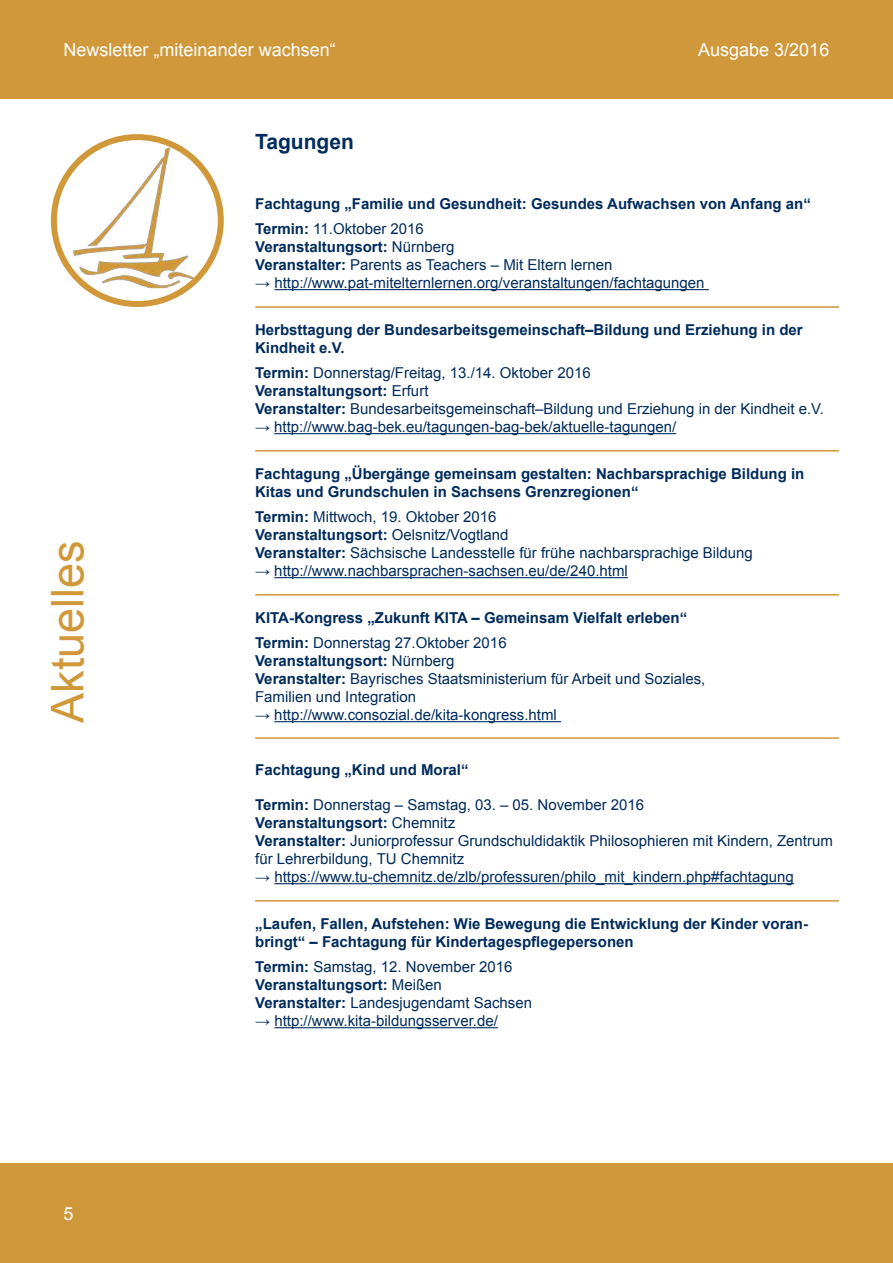
<style>
.page{position:relative;width:893px;height:1263px;background:#fff}
.page>*{position:absolute;margin:0;border:0;box-sizing:border-box;transform-origin:0 0}
.t1{font:45px "Arial";color:#d09839}
.t2{font:700 21px "Arial";color:#002b5c}
.t3{font:18px "Arial";color:#fff}
.t4{font:15px/18px "Arial";color:#002b5c}
.t5{font:700 15px/18px "Arial";color:#002b5c}
.s1{font-weight:700}
</style>
<div class="page">
<img style="left:54px;top:137px;width:167px;height:167px;border-radius:83px">
<div style="left:51px;top:134px;width:173px;height:173px;border:6px solid #d09839;border-radius:50%"></div>
<div style="left:0;top:1164px;width:893px;height:99px;background:#cf983b"></div>
<div style="left:0;top:0;width:893px;height:99px;background:#cf983b"></div>
<hr style="left:274px;top:577px;width:354px;height:1px;background:#002b5c">
<hr style="left:255px;top:594px;width:584px;height:2px;background:#d09839">
<hr style="left:274px;top:721px;width:287px;height:1px;background:#002b5c">
<hr style="left:255px;top:737px;width:584px;height:2px;background:#d09839">
<hr style="left:274px;top:1027px;width:224px;height:1px;background:#002b5c">
<hr style="left:274px;top:289px;width:435px;height:1px;background:#002b5c">
<hr style="left:255px;top:306px;width:584px;height:2px;background:#d09839">
<hr style="left:274px;top:883px;width:520px;height:1px;background:#002b5c">
<hr style="left:255px;top:900px;width:584px;height:2px;background:#d09839">
<hr style="left:274px;top:433px;width:402px;height:1px;background:#002b5c">
<hr style="left:255px;top:450px;width:584px;height:2px;background:#d09839">
<p class="t3" style="left:64px;top:38px;width:274px">Newsletter „miteinander wachsen“</p>
<p class="t3" style="left:698px;top:38px;width:133px">Ausgabe 3/2016</p>
<h2 class="t2" style="left:255px;top:128px;width:100px">Tagungen</h2>
<p class="t5" style="left:255px;top:195px;width:557px">Fachtagung „Familie und Gesundheit: Gesundes Aufwachsen von Anfang an“</p>
<p class="t4" style="left:255px;top:220px;width:359px"><span class="s1">Termin:</span> 11.Oktober 2016<br><span class="s1">Veranstaltungsort:</span> Nürnberg<br><span class="s1">Veranstalter:</span> Parents as Teachers – Mit Eltern lernen</p>
<p class="t4" style="left:255px;top:274px;width:451px">→ http://www.pat-mitelternlernen.org/veranstaltungen/fachtagungen</p>
<p class="t5" style="left:255px;top:321px;width:549px">Herbsttagung der Bundesarbeitsgemeinschaft–Bildung und Erziehung in der<br>Kindheit e.V.</p>
<p class="t4" style="left:255px;top:364px;width:570px"><span class="s1">Termin:</span> Donnerstag/Freitag, 13./14. Oktober 2016<br><span class="s1">Veranstaltungsort:</span> Erfurt<br><span class="s1">Veranstalter:</span> Bundesarbeitsgemeinschaft–Bildung und Erziehung in der Kindheit e.V.</p>
<p class="t4" style="left:255px;top:418px;width:423px">→ http://www.bag-bek.eu/tagungen-bag-bek/aktuelle-tagungen/</p>
<h1 class="t1" style="left:38px;top:723px;width:184px;rotate:-90deg">Aktuelles</h1>
<p class="t3" style="left:64px;top:1202px;width:12px">5</p>
<p class="t5" style="left:255px;top:465px;width:551px">Fachtagung „Übergänge gemeinsam gestalten: Nachbarsprachige Bildung in<br>Kitas und Grundschulen in Sachsens Grenzregionen“</p>
<p class="t4" style="left:255px;top:508px;width:499px"><span class="s1">Termin:</span> Mittwoch, 19. Oktober 2016<br><span class="s1">Veranstaltungsort:</span> Oelsnitz/Vogtland<br><span class="s1">Veranstalter:</span> Sächsische Landesstelle für frühe nachbarsprachige Bildung</p>
<p class="t4" style="left:255px;top:562px;width:374px">→ http://www.nachbarsprachen-sachsen.eu/de/240.html</p>
<p class="t5" style="left:255px;top:609px;width:434px">KITA-Kongress „Zukunft KITA – Gemeinsam Vielfalt erleben“</p>
<p class="t4" style="left:255px;top:634px;width:452px"><span class="s1">Termin:</span> Donnerstag 27.Oktober 2016<br><span class="s1">Veranstaltungsort:</span> Nürnberg<br><span class="s1">Veranstalter:</span> Bayrisches Staatsministerium für Arbeit und Soziales, Familien und Integration</p>
<p class="t4" style="left:255px;top:706px;width:303px">→ http://www.consozial.de/kita-kongress.html</p>
<p class="t5" style="left:255px;top:761px;width:215px">Fachtagung „Kind und Moral“</p>
<p class="t4" style="left:255px;top:796px;width:579px"><span class="s1">Termin:</span> Donnerstag – Samstag, 03. – 05. November 2016<br><span class="s1">Veranstaltungsort:</span> Chemnitz<br><span class="s1">Veranstalter:</span> Juniorprofessur Grundschuldidaktik Philosophieren mit Kindern, Zentrum für Lehrerbildung, TU Chemnitz</p>
<p class="t4" style="left:255px;top:868px;width:540px">→ https://www.tu-chemnitz.de/zlb/professuren/philo_mit_kindern.php#fachtagung</p>
<p class="t5" style="left:255px;top:915px;width:554px">„Laufen, Fallen, Aufstehen: Wie Bewegung die Entwicklung der Kinder voran&shy;bringt“ – Fachtagung für Kindertagespflegepersonen</p>
<p class="t4" style="left:255px;top:958px;width:278px"><span class="s1">Termin:</span> Samstag, 12. November 2016<br><span class="s1">Veranstaltungsort:</span> Meißen<br><span class="s1">Veranstalter:</span> Landesjugendamt Sachsen</p>
<p class="t4" style="left:255px;top:1012px;width:244px">→ http://www.kita-bildungsserver.de/</p>
</div>
